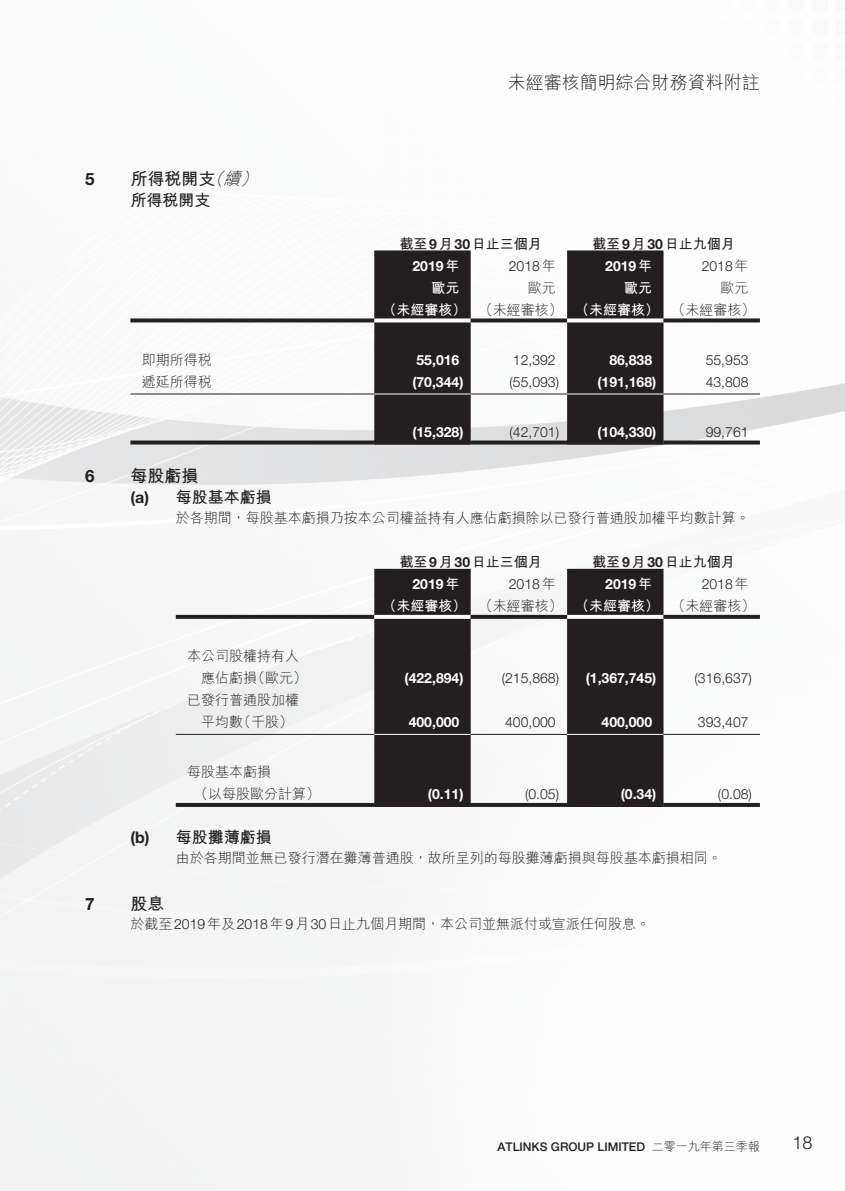
<style>
.page{position:relative;width:845px;height:1191px;background:#fff}
.page>*{position:absolute;margin:0;border:0;box-sizing:border-box;transform-origin:0 0}
.t1{font:300 18px "M Hei HK";color:#231f20}
.t2{font:300 18px "Helvetica Neue LT Std";color:#231f20}
.t3{font:700 17px "M Hei HK";color:#231f20}
.t4{font:italic 300 17px "M Hei HK";color:#231f20}
.t5{font:700 17px "Helvetica Neue LT Std";color:#231f20}
.t6{font:700 16px "M Hei HK";color:#231f20}
.t7{font:700 16px "Helvetica Neue LT Std";color:#231f20}
.t8{font:300 14px/22px "M Hei HK";color:#231f20}
.t9{font:700 14px "Helvetica Neue LT Std";color:#fff}
.t10{font:300 14px "Helvetica Neue LT Std";color:#231f20}
.t11{font:700 14px/22px "M Hei HK";color:#fff}
.t12{font:700 14px "M Hei HK";color:#231f20}
.t13{font:500 12px "Helvetica Neue LT Std";color:#231f20}
.t14{font:300 12px "M Hei HK";color:#231f20}
.s1{font-family:"Helvetica Neue LT Std"}
.s2{font-family:"M Hei HK"}
.s3{font-weight:300;color:#231f20}
</style>
<div class="page">
<img style="left:0;top:250px;width:845px;height:941px">
<svg style="left:374px;top:250px;width:289px;height:190px;fill:#231f20"></svg>
<svg style="left:130px;top:318px;width:244px;height:4px"></svg>
<svg style="left:374px;top:318px;width:97px;height:4px"></svg>
<svg style="left:471px;top:318px;width:96px;height:4px"></svg>
<svg style="left:567px;top:318px;width:96px;height:4px"></svg>
<svg style="left:663px;top:318px;width:97px;height:4px"></svg>
<hr style="left:130px;top:393px;width:244px;height:1px;background:#231f20">
<hr style="left:374px;top:393px;width:97px;height:1px;background:#fff">
<hr style="left:471px;top:393px;width:96px;height:1px;background:#231f20">
<hr style="left:567px;top:393px;width:96px;height:1px;background:#fff">
<hr style="left:663px;top:393px;width:97px;height:1px;background:#231f20">
<svg style="left:130px;top:440px;width:244px;height:4px"></svg>
<hr style="left:374px;top:440px;width:97px;height:4px;background:#231f20">
<svg style="left:471px;top:440px;width:96px;height:4px"></svg>
<hr style="left:567px;top:440px;width:96px;height:4px;background:#231f20">
<svg style="left:663px;top:440px;width:97px;height:4px"></svg>
<svg style="left:374px;top:569px;width:289px;height:234px;fill:#231f20"></svg>
<svg style="left:176px;top:615px;width:198px;height:4px"></svg>
<svg style="left:374px;top:615px;width:97px;height:4px"></svg>
<svg style="left:471px;top:615px;width:96px;height:4px"></svg>
<svg style="left:567px;top:615px;width:96px;height:4px"></svg>
<svg style="left:663px;top:615px;width:97px;height:4px"></svg>
<hr style="left:176px;top:734px;width:198px;height:1px;background:#231f20">
<hr style="left:374px;top:734px;width:97px;height:1px;background:#fff">
<hr style="left:471px;top:734px;width:96px;height:1px;background:#231f20">
<hr style="left:567px;top:734px;width:96px;height:1px;background:#fff">
<hr style="left:663px;top:734px;width:97px;height:1px;background:#231f20">
<hr style="left:176px;top:803px;width:198px;height:4px;background:#231f20">
<hr style="left:374px;top:803px;width:97px;height:4px;background:#231f20">
<hr style="left:471px;top:803px;width:96px;height:4px;background:#231f20">
<hr style="left:567px;top:803px;width:96px;height:4px;background:#231f20">
<hr style="left:663px;top:803px;width:97px;height:4px;background:#231f20">
<p class="t1" style="left:508px;top:70px;width:253px">未經審核簡明綜合財務資料附註</p>
<p class="t5" style="left:85px;top:169px;width:11px">5</p>
<p class="t4" style="left:224px;top:167px;width:25px">續</p>
<p class="t4" style="left:207px;top:167px;width:25px">（</p>
<p class="t4" style="left:241px;top:167px;width:25px">(</p>
<p class="t3" style="left:130px;top:167px;width:86px">所得稅開支</p>
<p class="t6" style="left:130px;top:189px;width:81px">所得稅開支</p>
<p class="t12" style="left:399px;top:233px;width:144px">截至<span class="s1">9</span>月<span class="s1">30</span>日止三個月</p>
<p class="t12" style="left:592px;top:233px;width:144px">截至 <span class="s1">9</span>月<span class="s1">30</span>日止九個月</p>
<p class="t9" style="left:412px;top:257px;width:48px">2019<span class="s2">年</span></p>
<p class="t10" style="left:509px;top:257px;width:48px">2018 <span class="s2">年</span></p>
<p class="t9" style="left:605px;top:257px;width:48px">2019 <span class="s2">年</span></p>
<p class="t10" style="left:701px;top:257px;width:48px">2018 <span class="s2">年</span></p>
<p class="t8" style="left:142px;top:348px;width:71px">即期所得稅</p>
<p class="t8" style="left:528px;top:276px;width:29px">歐元</p>
<p class="t8" style="left:720px;top:276px;width:29px">歐元</p>
<p class="t11" style="left:382px;top:275px;width:375px;text-indent:49px">歐元<br>（未經審核） <span class="s3">（未經審核）</span> （未經審核） <span class="s3">（未經審核(</span></p>
<p class="t10" style="left:706px;top:351px;width:44px">55,953</p>
<p class="t11" style="left:624px;top:275px;width:29px">歐元</p>
<p class="t9" style="left:416px;top:351px;width:44px">55,016</p>
<p class="t9" style="left:609px;top:351px;width:44px">86,838</p>
<p class="t10" style="left:513px;top:351px;width:44px">12,392</p>
<p class="t8" style="left:142px;top:370px;width:71px">遞延所得稅</p>
<p class="t9" style="left:412px;top:373px;width:53px">)70,344(</p>
<p class="t10" style="left:509px;top:373px;width:51px">)55,093(</p>
<p class="t9" style="left:597px;top:373px;width:60px">)191,168(</p>
<p class="t10" style="left:706px;top:373px;width:44px">43,808</p>
<p class="t9" style="left:412px;top:423px;width:53px">)15,328(</p>
<p class="t10" style="left:509px;top:423px;width:51px">)42,701(</p>
<p class="t9" style="left:597px;top:423px;width:60px">)104,330(</p>
<p class="t10" style="left:706px;top:423px;width:44px">99,761</p>
<p class="t5" style="left:85px;top:465px;width:11px">6</p>
<p class="t3" style="left:130px;top:463px;width:69px">每股虧損</p>
<p class="t7" style="left:130px;top:487px;width:20px">a( )</p>
<p class="t6" style="left:176px;top:485px;width:97px">每股基本虧損</p>
<p class="t8" style="left:176px;top:506px;width:575px">於各期間，每股基本虧損乃按本公司權益持有人應佔虧損除以已發行普通股加權平均數計算。</p>
<p class="t12" style="left:592px;top:552px;width:144px">截至 <span class="s1">9</span>月<span class="s1">30</span>日止九個月</p>
<p class="t12" style="left:399px;top:552px;width:144px">截至<span class="s1">9</span>月<span class="s1">30</span>日止三個月</p>
<p class="t10" style="left:509px;top:575px;width:48px">2018 <span class="s2">年</span></p>
<p class="t10" style="left:701px;top:575px;width:48px">2018 <span class="s2">年</span></p>
<p class="t9" style="left:412px;top:575px;width:48px">2019<span class="s2">年</span></p>
<p class="t11" style="left:382px;top:594px;width:375px">（未經審核） <span class="s3">（未經審核）</span> （未經審核） <span class="s3">（未經審核(</span></p>
<p class="t9" style="left:605px;top:575px;width:48px">2019 <span class="s2">年</span></p>
<p class="t8" style="left:187px;top:644px;width:114px">本公司股權持有人</p>
<p class="t8" style="left:251px;top:666px;width:58px">（歐元(</p>
<p class="t8" style="left:187px;top:666px;width:113px;text-indent:14px">應佔虧損<br>已發行普通股加權</p>
<p class="t9" style="left:404px;top:669px;width:60px">)422,894(</p>
<p class="t10" style="left:502px;top:669px;width:59px">)215,868(</p>
<p class="t9" style="left:586px;top:669px;width:72px">)1,367,745(</p>
<p class="t10" style="left:694px;top:669px;width:59px">)316,637(</p>
<p class="t8" style="left:237px;top:710px;width:57px">（千股(</p>
<p class="t8" style="left:201px;top:710px;width:43px">平均數</p>
<p class="t8" style="left:187px;top:760px;width:86px">每股基本虧損</p>
<p class="t9" style="left:409px;top:713px;width:52px">400,000</p>
<p class="t10" style="left:505px;top:713px;width:52px">400,000</p>
<p class="t9" style="left:601px;top:713px;width:52px">400,000</p>
<p class="t10" style="left:698px;top:713px;width:52px">393,407</p>
<p class="t7" style="left:130px;top:827px;width:21px">b( )</p>
<p class="t8" style="left:194px;top:782px;width:128px">（以每股歐分計算(</p>
<p class="t6" style="left:176px;top:825px;width:97px">每股攤薄虧損</p>
<p class="t9" style="left:428px;top:785px;width:37px">)0.11(</p>
<p class="t10" style="left:525px;top:785px;width:35px">)0.05(</p>
<p class="t9" style="left:621px;top:785px;width:37px">)0.34(</p>
<p class="t10" style="left:718px;top:785px;width:35px">)0.08(</p>
<p class="t8" style="left:176px;top:846px;width:547px">由於各期間並無已發行潛在攤薄普通股，故所呈列的每股攤薄虧損與每股基本虧損相同。</p>
<p class="t5" style="left:85px;top:893px;width:11px">7</p>
<p class="t3" style="left:130px;top:891px;width:35px">股息</p>
<p class="t8" style="left:130px;top:912px;width:521px">於截至<span class="s1">2019</span>年及<span class="s1">2018</span>年<span class="s1">9</span>月<span class="s1">30</span>日止九個月期間，本公司並無派付或宣派任何股息。</p>
<p class="t14" style="left:652px;top:1138px;width:109px">二零一九年第三季報</p>
<p class="t13" style="left:497px;top:1139px;width:149px">ATLINKS GROUP LIMITED</p>
<p class="t2" style="left:792px;top:1131px;width:22px">18</p>
</div>
